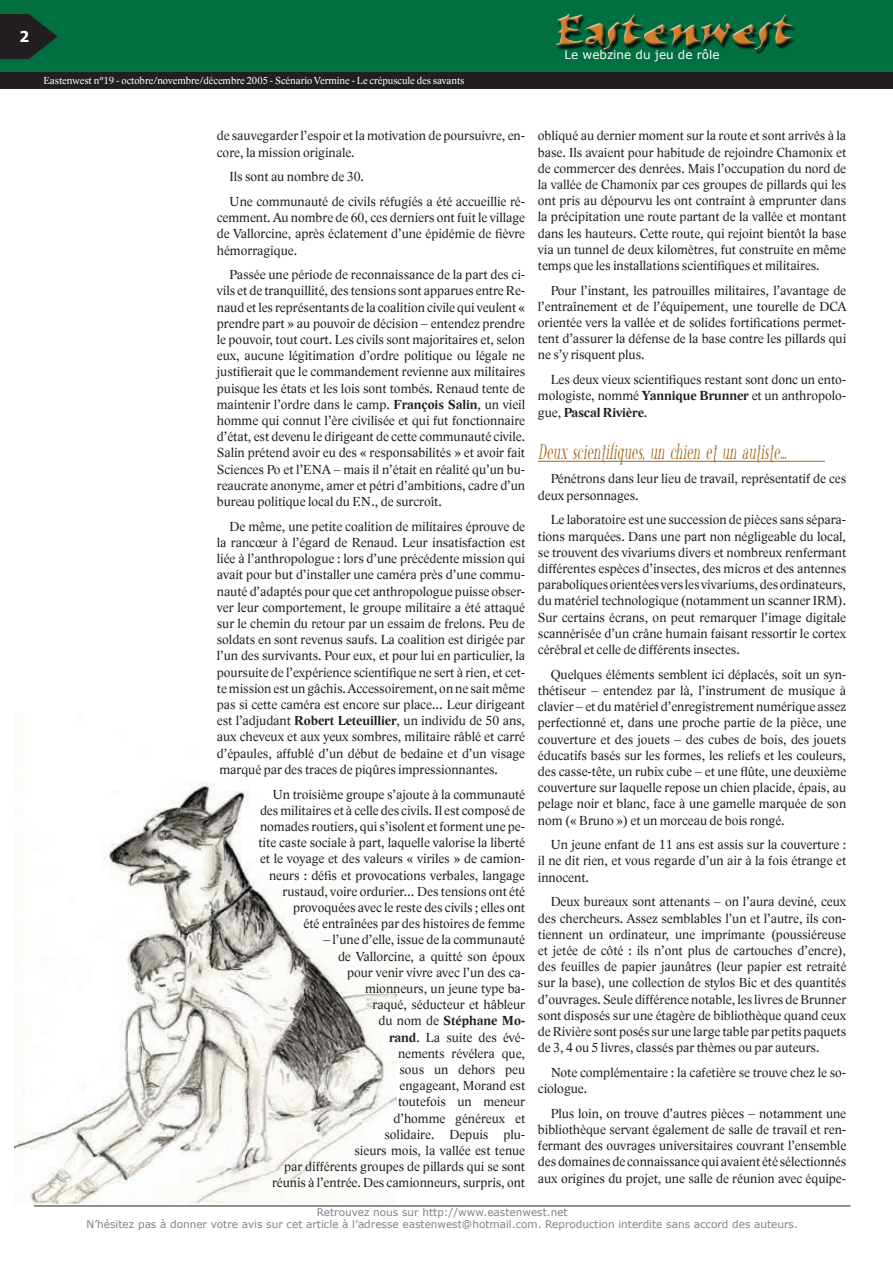
<style>
.page{position:relative;width:893px;height:1263px;background:#fff}
.page>*{position:absolute;margin:0;border:0;box-sizing:border-box;transform-origin:0 0}
.t1{font:21px "Phosphorus Trichloride";color:#a7661a}
.t2{font:700 15px "Tahoma";color:#fff}
.t3{font:13.5px/16.2px "Lido STFCE";color:#231f20;text-align:justify}
.t4{font:12px "Verdana";color:#fff}
.t5{font:10.5px/12.6px "Verdana";color:#808285;text-align:center}
.t6{font:10.5px "Lido STFCE";color:#fff}
.s1{font-weight:700}
</style>
<div class="page">
<div style="left:0;top:0;width:893px;height:72px;background:#006f41"></div>
<img style="left:556px;top:13px;width:239px;height:41px">
<div style="left:1px;top:72px;width:892px;height:17px;background:#231f20"></div>
<svg style="left:0;top:14px;width:58px;height:45px"></svg>
<hr style="left:34px;top:1205px;width:816px;height:1px;background:#231f20">
<img style="left:14px;top:771px;width:382px;height:432px">
<hr style="left:538px;top:461px;width:287px;height:1px;background:#a7661a">
<p class="t2" style="left:20px;top:26px;width:11px">2</p>
<p class="t6" style="left:43px;top:74px;width:423px">Eastenwest n°19 - octobre/novembre/décembre 2005 - Scénario Vermine - Le crépuscule des savants</p>
<p class="t4" style="left:564px;top:47px;width:157px">Le webzine du jeu de rôle</p>
<p class="t3" style="left:217px;top:128px;width:310px">de sauvegarder l’espoir et la motivation de poursuivre, en&shy;core, la mission originale.</p>
<p class="t3" style="left:230px;top:164px;width:297px;line-height:24.8px">Ils sont au nombre de 30.<br>Une communauté de civils réfugiés a été accueillie ré-</p>
<p class="t3" style="left:217px;top:210px;width:310px">cemment. Au nombre de 60, ces derniers ont fuit le village de Vallorcine, après éclatement d’une épidémie de fièvre hémorragique.</p>
<p class="t3" style="left:217px;top:267px;width:310px;text-indent:13px">Passée une période de reconnaissance de la part des ci&shy;vils et de tranquillité, des tensions sont apparues entre Re&shy;naud et les représentants de la coalition civile qui veulent « prendre part » au pouvoir de décision – entendez prendre le pouvoir, tout court. Les civils sont majoritaires et, selon eux, aucune légitimation d’ordre politique ou légale ne justifierait que le commandement revienne aux militaires puisque les états et les lois sont tombés. Renaud tente de maintenir l’ordre dans le camp. <span class="s1">François Salin</span>, un vieil homme qui connut l’ère civilisée et qui fut fonctionnaire d’état, est devenu le dirigeant de cette communauté civile.<br>Salin prétend avoir eu des « responsabilités » et avoir fait Sciences Po et l’ENA – mais il n’était en réalité qu’un bu&shy;reaucrate anonyme, amer et pétri d’ambitions, cadre d’un bureau politique local du F.N., de surcroît.</p>
<p class="t3" style="left:217px;top:518px;width:310px;text-indent:13px">De même, une petite coalition de militaires éprouve de la rancœur à l’égard de Renaud. Leur insatisfaction est liée à l’anthropologue : lors d’une précédente mission qui avait pour but d’installer une caméra près d’une commu&shy;nauté d’adaptés pour que cet anthropologue puisse obser&shy;ver leur comportement, le groupe militaire a été attaqué sur le chemin du retour par un essaim de frelons. Peu de soldats en sont revenus saufs. La coalition est dirigée par l’un des survivants. Pour eux, et pour lui en particulier, la poursuite de l’expérience scientifique ne sert à rien, et cet&shy;te mission est un gâchis. Accessoirement, on ne sait même pas si cette caméra est encore sur place… Leur dirigeant est l’adjudant <span class="s1">Robert Leteuillier</span>, un individu de 50 ans, aux cheveux et aux yeux sombres, militaire râblé et carré d’épaules, affublé d’un début de bedaine et d’un visage marqué par des traces de piqûres impressionnantes.</p>
<p class="t3" style="left:258px;top:786px;width:268px;text-align:right">Un troisième groupe s’ajoute à la communauté des militaires et à celle des civils. Il est composé de nomades routiers, qui s’isolent et forment une pe&shy;tite caste sociale à part, laquelle valorise la liberté et le voyage et des valeurs « viriles » de camion&shy;neurs : défis et provocations verbales, langage rustaud, voire ordurier… Des tensions ont été provoquées avec le reste des civils ; elles ont<br>été entraînées par des histoires de femme</p>
<p class="t3" style="left:272px;top:932px;width:255px;text-align:right">– l’une d’elle, issue de la communauté<br>de Vallorcine, a quitté son époux<br>pour venir vivre avec l’un des ca-<br>mionneurs, un jeune type ba-<br>raqué, séducteur et hâbleur<br>du nom de <span class="s1">Stéphane Mo-<br>rand</span>. La suite des évé-<br>nements révélera que,<br>sous un dehors peu<br>engageant, Morand est<br>toutefois un meneur<br>d’homme généreux et<br>solidaire. Depuis plu-<br>sieurs mois, la vallée est tenue<br>par différents groupes de pillards qui se sont réunis à l’entrée. Des camionneurs, surpris, ont</p>
<p class="t3" style="left:538px;top:128px;width:310px">obliqué au dernier moment sur la route et sont arrivés à la base. Ils avaient pour habitude de rejoindre Chamonix et de commercer des denrées. Mais l’occupation du nord de la vallée de Chamonix par ces groupes de pillards qui les ont pris au dépourvu les ont contraint à emprunter dans la précipitation une route partant de la vallée et montant dans les hauteurs. Cette route, qui rejoint bientôt la base via un tunnel de deux kilomètres, fut construite en même temps que les installations scientifiques et militaires.</p>
<p class="t3" style="left:538px;top:282px;width:310px;text-indent:13px">Pour l’instant, les patrouilles militaires, l’avantage de l’entraînement et de l’équipement, une tourelle de DCA orientée vers la vallée et de solides fortifications permet&shy;tent d’assurer la défense de la base contre les pillards qui ne s’y risquent plus.</p>
<p class="t3" style="left:538px;top:372px;width:310px;text-indent:13px">Les deux vieux scientifiques restant sont donc un ento&shy;mologiste, nommé <span class="s1">Yannique Brunner</span> et un anthropolo&shy;gue, <span class="s1">Pascal Rivière</span>.</p>
<h1 class="t1" style="left:538px;top:440px;width:250px">Deux scientifiques, un chien et un autiste…</h1>
<p class="t3" style="left:538px;top:471px;width:310px;text-indent:13px">Pénétrons dans leur lieu de travail, représentatif de ces deux personnages.</p>
<p class="t3" style="left:538px;top:512px;width:310px;text-indent:13px">Le laboratoire est une succession de pièces sans sépara&shy;tions marquées. Dans une part non négligeable du local, se trouvent des vivariums divers et nombreux renfermant différentes espèces d’insectes, des micros et des antennes paraboliques orientées vers les vivariums, des ordinateurs, du matériel technologique (notamment un scanner IRM).<br>Sur certains écrans, on peut remarquer l’image digitale scannérisée d’un crâne humain faisant ressortir le cortex cérébral et celle de différents insectes.</p>
<p class="t3" style="left:538px;top:666px;width:310px;text-indent:13px">Quelques éléments semblent ici déplacés, soit un syn&shy;thétiseur – entendez par là, l’instrument de musique à clavier – et du matériel d’enregistrement numérique assez perfectionné et, dans une proche partie de la pièce, une couverture et des jouets – des cubes de bois, des jouets éducatifs basés sur les formes, les reliefs et les couleurs, des casse-tête, un rubix cube – et une flûte, une deuxième couverture sur laquelle repose un chien placide, épais, au pelage noir et blanc, face à une gamelle marquée de son nom (« Bruno ») et un morceau de bois rongé.</p>
<p class="t3" style="left:538px;top:837px;width:310px;text-indent:13px">Un jeune enfant de 11 ans est assis sur la couverture : il ne dit rien, et vous regarde d’un air à la fois étrange et innocent.</p>
<p class="t3" style="left:538px;top:894px;width:310px;text-indent:13px">Deux bureaux sont attenants – on l’aura deviné, ceux des chercheurs. Assez semblables l’un et l’autre, ils con&shy;tiennent un ordinateur, une imprimante (poussiéreuse et jetée de côté : ils n’ont plus de cartouches d’encre), des feuilles de papier jaunâtres (leur papier est retraité sur la base), une collection de stylos Bic et des quantités d’ouvrages. Seule différence notable, les livres de Brunner sont disposés sur une étagère de bibliothèque quand ceux de Rivière sont posés sur une large table par petits paquets de 3, 4 ou 5 livres, classés par thèmes ou par auteurs.</p>
<p class="t3" style="left:538px;top:1064px;width:310px;text-indent:13px">Note complémentaire : la cafetière se trouve chez le so&shy;ciologue.</p>
<p class="t3" style="left:538px;top:1105px;width:310px;text-indent:13px">Plus loin, on trouve d’autres pièces – notamment une bibliothèque servant également de salle de travail et ren&shy;fermant des ouvrages universitaires couvrant l’ensemble des domaines de connaissance qui avaient été sélectionnés aux origines du projet, une salle de réunion avec équipe-</p>
<p class="t5" style="left:87px;top:1205px;width:713px">Retrouvez nous sur http://www.eastenwest.net<br>N’hésitez pas à donner votre avis sur cet article à l’adresse eastenwest@hotmail.com. Reproduction interdite sans accord des auteurs.</p>
</div>
